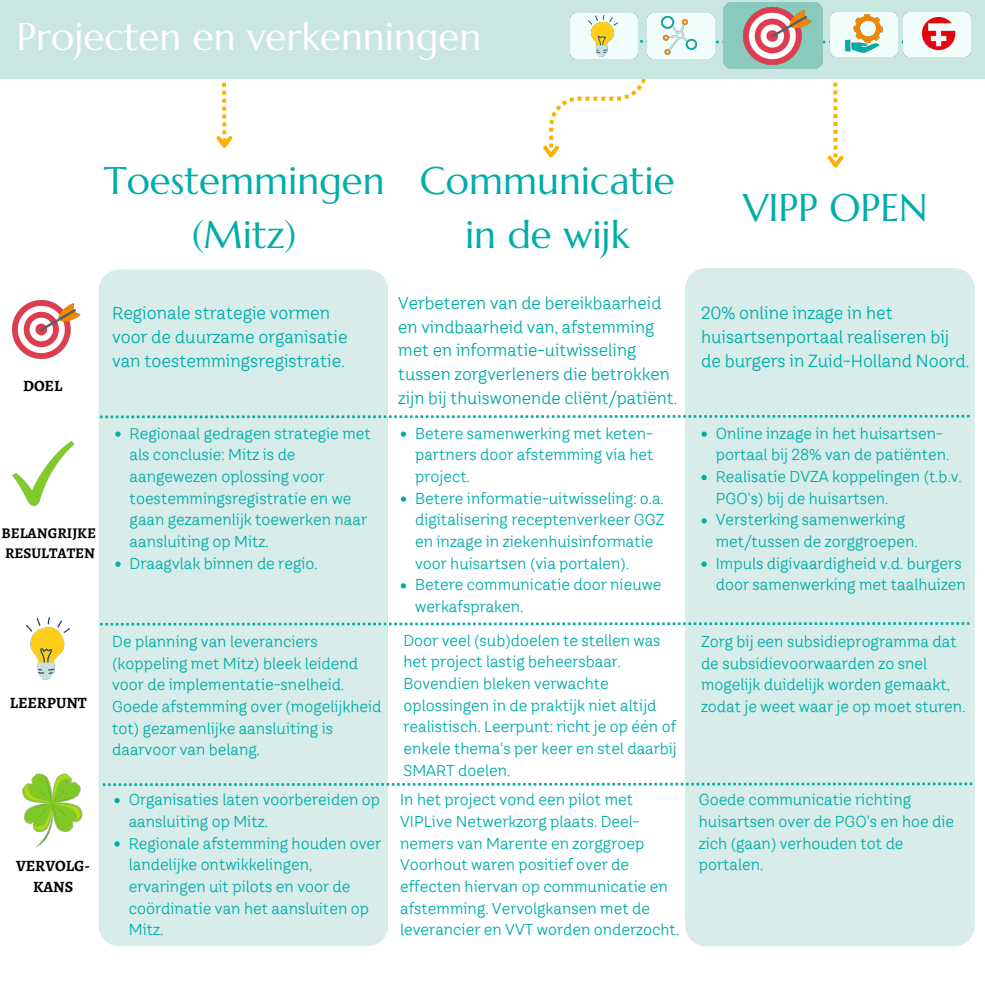
<style>
.page{position:relative;width:985px;height:985px;background:#fff}
.page>*{position:absolute;margin:0;border:0;box-sizing:border-box;transform-origin:0 0}
.t1{font:38.5px/53.8px "Marcellus";color:#00ada9;text-align:center}
.t2{font:38.5px "Marcellus";color:#fff}
.t3{font:17.5px/24.3px "TT Hazelnuts";color:#00ada9}
.t4{font:17.06px/23.6px "TT Hazelnuts";color:#00ada9}
.t5{font:15.75px/21.7px "TT Hazelnuts";color:#00ada9}
.t6{font:700 15.75px "Alegreya";color:#000}
.t7{font:700 14.88px "Alegreya";color:#000}
</style>
<div class="page">
<svg style="left:216px;top:82px;width:17px;height:66px"></svg>
<div style="left:0;top:0;width:984px;height:79px;background:#cae6e1"></div>
<svg style="left:822px;top:7px;width:81px;height:161px"></svg>
<svg style="left:543px;top:39px;width:153px;height:119px"></svg>
<div style="left:570px;top:13px;width:67px;height:45px;background:#f1fdfa"></div>
<img style="left:588px;top:16px;width:29px;height:41px">
<svg style="left:714px;top:40px;width:9px;height:4px"></svg>
<div style="left:723px;top:3px;width:99px;height:66px;background:#89cabd"></div>
<div style="left:647px;top:13px;width:67px;height:45px;background:#f1fdfa"></div>
<img style="left:661px;top:16px;width:35px;height:39px">
<img style="left:743px;top:7px;width:72px;height:58px">
<img style="left:903px;top:12px;width:67px;height:45px">
<img style="left:908px;top:17px;width:53px;height:36px">
<div style="left:830px;top:12px;width:67px;height:45px;background:#f1fdfa"></div>
<img style="left:845px;top:15px;width:37px;height:38px">
<div style="left:99px;top:269px;width:289px;height:676px;background:#d8ede9;border-radius:21px"></div>
<img style="left:12px;top:300px;width:69px;height:58px">
<img style="left:12px;top:441px;width:62px;height:64px">
<img style="left:27px;top:617px;width:43px;height:62px">
<img style="left:21px;top:773px;width:62px;height:75px">
<div style="left:685px;top:268px;width:289px;height:678px;background:#d8ede9;border-radius:21px"></div>
<svg style="left:100px;top:415px;width:869px;height:3px"></svg>
<svg style="left:100px;top:622px;width:869px;height:3px"></svg>
<svg style="left:103px;top:782px;width:869px;height:3px"></svg>
<svg style="left:115px;top:431px;width:6px;height:5px"></svg>
<svg style="left:115px;top:561px;width:6px;height:5px"></svg>
<svg style="left:114px;top:798px;width:6px;height:5px"></svg>
<svg style="left:114px;top:841px;width:6px;height:5px"></svg>
<svg style="left:701px;top:431px;width:5px;height:5px"></svg>
<svg style="left:701px;top:475px;width:5px;height:5px"></svg>
<svg style="left:701px;top:518px;width:5px;height:5px"></svg>
<svg style="left:701px;top:561px;width:5px;height:5px"></svg>
<svg style="left:401px;top:431px;width:5px;height:5px"></svg>
<svg style="left:401px;top:496px;width:5px;height:5px"></svg>
<svg style="left:401px;top:583px;width:5px;height:5px"></svg>
<p class="t2" style="left:16px;top:12px;width:466px">Projecten en verkenningen</p>
<p class="t1" style="left:104px;top:154px;width:282px">Toestemmingen (Mitz)</p>
<p class="t1" style="left:420px;top:154px;width:256px">Communicatie in de wijk</p>
<p class="t6" style="left:23px;top:375px;width:41px">DOEL</p>
<p class="t7" style="left:1px;top:523px;width:96px">BELANGRIJKE</p>
<p class="t7" style="left:5px;top:543px;width:91px">RESULTATEN</p>
<p class="t3" style="left:112px;top:300px;width:237px">Regionale strategie vormen voor de duurzame organisatie van toestemmingsregistratie.</p>
<p class="t5" style="left:130px;top:422px;width:243px">Regionaal gedragen strategie met als conclusie: Mitz is de aangewezen oplossing voor toestemmingsregistratie en we gaan gezamenlijk toewerken naar aansluiting op Mitz.</p>
<p class="t5" style="left:130px;top:552px;width:189px">Draagvlak binnen de regio.</p>
<p class="t6" style="left:10px;top:692px;width:79px">LEERPUNT</p>
<p class="t6" style="left:16px;top:854px;width:76px">VERVOLG-</p>
<p class="t6" style="left:33px;top:876px;width:42px">KANS</p>
<p class="t5" style="left:112px;top:630px;width:271px">De planning van leveranciers (koppeling met Mitz) bleek leidend voor de implementatie-snelheid.<br>Goede afstemming over (mogelijkheid tot) gezamenlijke aansluiting is daarvoor van belang.</p>
<p class="t5" style="left:129px;top:788px;width:253px">Organisaties laten voorbereiden op aansluiting op Mitz.</p>
<p class="t5" style="left:129px;top:831px;width:254px">Regionale afstemming houden over landelijke ontwikkelingen, ervaringen uit pilots en voor de coördinatie van het aansluiten op<br>Mitz.</p>
<p class="t4" style="left:398px;top:291px;width:264px">Verbeteren van de bereikbaarheid en vindbaarheid van, afstemming met en informatie-uitwisseling</p>
<p class="t4" style="left:398px;top:362px;width:280px">tussen zorgverleners die betrokken zijn bij thuiswonende cliënt/patiënt.</p>
<p class="t5" style="left:415px;top:422px;width:240px;text-align:justify">Betere samenwerking met keten&shy;partners door afstemming via het project.</p>
<p class="t5" style="left:415px;top:487px;width:251px">Betere informatie-uitwisseling: o.a. digitalisering receptenverkeer GGZ en inzage in ziekenhuisinformatie voor huisartsen (via portalen).</p>
<p class="t5" style="left:415px;top:574px;width:248px">Betere communicatie door nieuwe werkafspraken.</p>
<p class="t5" style="left:403px;top:629px;width:275px">Door veel (sub)doelen te stellen was het project lastig beheersbaar.<br>Bovendien bleken verwachte oplossingen in de praktijk niet altijd realistisch. Leerpunt: richt je op één of enkele thema's per keer en stel daarbij SMART doelen.</p>
<p class="t5" style="left:400px;top:788px;width:280px">In het project vond een pilot met VIPLive Netwerkzorg plaats. Deel&shy;nemers van Marente en zorggroep Voorhout waren positief over de effecten hiervan op communicatie en afstemming. Vervolgkansen met de leverancier en VVT worden onderzocht.</p>
<p class="t1" style="left:743px;top:180px;width:186px">VIPP OPEN</p>
<p class="t3" style="left:701px;top:300px;width:270px">20% online inzage in het huisartsenportaal realiseren bij de burgers in Zuid-Holland Noord.</p>
<p class="t5" style="left:715px;top:422px;width:235px">Online inzage in het huisartsen&shy;portaal bij 28% van de patiënten.</p>
<p class="t5" style="left:715px;top:465px;width:247px">Realisatie DVZA koppelingen (t.b.v.<br>PGO's) bij de huisartsen.</p>
<p class="t5" style="left:715px;top:509px;width:203px">Versterking samenwerking met/tussen de zorggroepen.</p>
<p class="t5" style="left:715px;top:552px;width:252px">Impuls digivaardigheid v.d. burgers door samenwerking met taalhuizen</p>
<p class="t5" style="left:701px;top:630px;width:266px">Zorg bij een subsidieprogramma dat de subsidievoorwaarden zo snel mogelijk duidelijk worden gemaakt, zodat je weet waar je op moet sturen.</p>
<p class="t5" style="left:698px;top:788px;width:257px">Goede communicatie richting huisartsen over de PGO's en hoe die zich (gaan) verhouden tot de portalen.</p>
</div>
